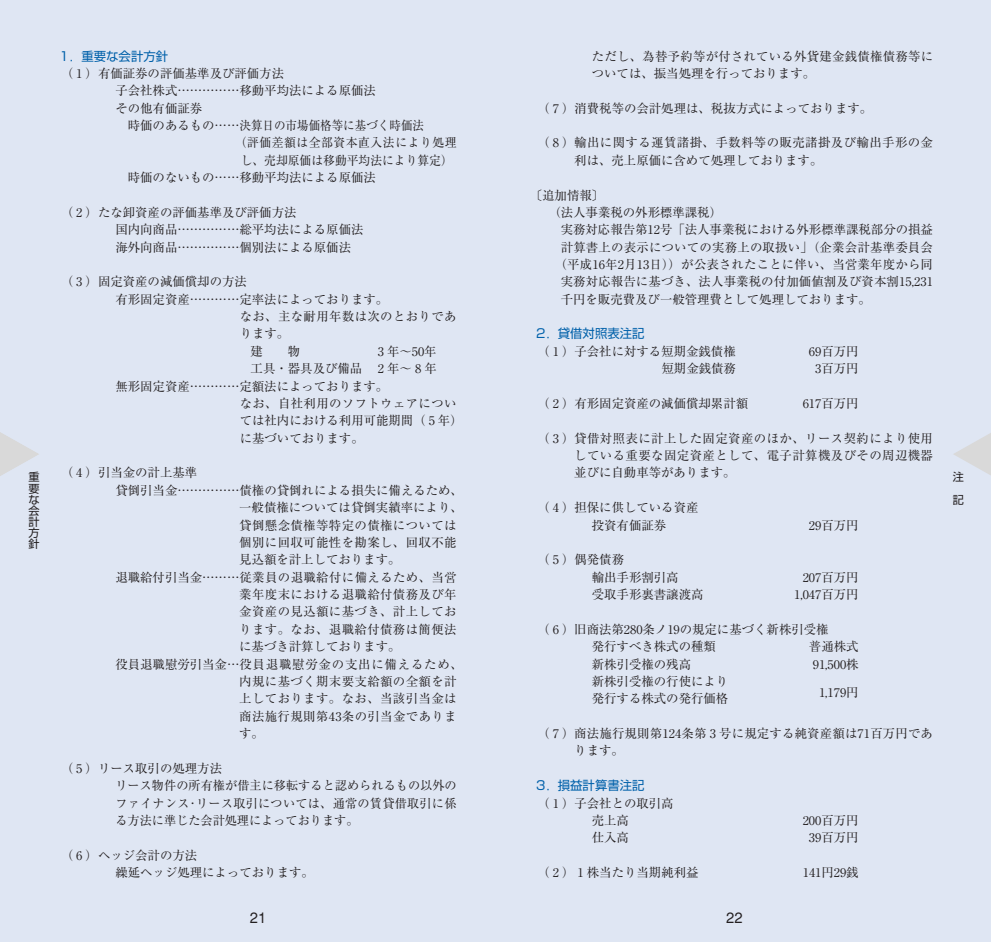
<style>
.page{position:relative;width:991px;height:942px;background:#fff}
.page>*{position:absolute;margin:0;border:0;box-sizing:border-box;transform-origin:0 0}
.t1{font:500 14.88px "Gothic BBB";color:#231f20}
.t2{font:12.42px/17.3px "Ryumin";color:#231f20}
.t3{font:12.42px "Ryumin";letter-spacing:.03em;color:#231f20}
.t4{font:12.42px/17.3px "Ryumin";letter-spacing:.035em;color:#231f20}
.t5{font:12.42px/17.3px "Ryumin";letter-spacing:.02em;color:#231f20}
.t6{font:12.42px "Shin Go";color:#0161aa}
.t7{font:12.42px "Ryumin";letter-spacing:.065em;color:#231f20}
.t8{font:12.42px "Ryumin";letter-spacing:.05em;color:#231f20;scale:.95 1}
.t9{font:12.42px "Ryumin";color:#231f20;scale:.95 1}
.t10{font:11.2px/11.2px "Shin Go";color:#231f20}
</style>
<div class="page">
<div style="left:0;top:0;width:990px;height:942px;background:#dfe6f3"></div>
<svg style="left:953px;top:433px;width:37px;height:42px"></svg>
<svg style="left:0;top:432px;width:39px;height:44px"></svg>
<p class="t10" style="left:29px;top:473px;width:13px;text-align:justify">重要な会計方針</p>
<p class="t6" style="left:60px;top:51px;width:110px">1．重要な会計方針</p>
<p class="t2" style="left:115px;top:66px;width:262px;text-indent:-55px">（ 1 ）有価証券の評価基準及び評価方法<br>子会社株式……………移動平均法による原価法その他有価証券</p>
<p class="t2" style="left:128px;top:118px;width:298px">時価のあるもの……決算日の市場価格等に基づく時価法</p>
<p class="t8" style="left:235px;top:138px;width:235px">（評価差額は全部資本直入法により処理</p>
<p class="t9" style="left:241px;top:156px;width:225px">し、売却原価は移動平均法により算定）</p>
<p class="t2" style="left:128px;top:170px;width:250px">時価のないもの……移動平均法による原価法</p>
<p class="t2" style="left:115px;top:205px;width:250px;text-indent:-55px">（ 2 ）たな卸資産の評価基準及び評価方法<br>国内向商品……………総平均法による原価法海外向商品……………個別法による原価法</p>
<p class="t2" style="left:61px;top:275px;width:188px">（ 3 ）固定資産の減価償却の方法</p>
<p class="t2" style="left:115px;top:292px;width:274px">有形固定資産…………定率法によっております。</p>
<p class="t3" style="left:240px;top:312px;width:218px">なお、主な耐用年数は次のとおりであ</p>
<p class="t2" style="left:240px;top:327px;width:51px">ります。</p>
<p class="t2" style="left:251px;top:344px;width:188px">建　　物　　　　　 3 年～50年</p>
<p class="t2" style="left:251px;top:361px;width:188px">工具・器具及び備品 2 年～ 8 年</p>
<p class="t2" style="left:115px;top:379px;width:274px">無形固定資産…………定額法によっております。</p>
<p class="t3" style="left:240px;top:399px;width:218px">なお、自社利用のソフトウェアについ</p>
<p class="t2" style="left:240px;top:413px;width:224px">ては社内における利用可能期間（ 5 年）</p>
<p class="t2" style="left:240px;top:431px;width:126px">に基づいております。</p>
<p class="t2" style="left:61px;top:466px;width:138px">（ 4 ）引当金の計上基準</p>
<p class="t2" style="left:115px;top:483px;width:349px">貸倒引当金……………債権の貸倒れによる損失に備えるため、</p>
<p class="t2" style="left:239px;top:500px;width:225px">一般債権については貸倒実績率により、</p>
<p class="t3" style="left:239px;top:520px;width:219px">貸倒懸念債権等特定の債権については</p>
<p class="t3" style="left:239px;top:538px;width:219px">個別に回収可能性を勘案し、回収不能</p>
<p class="t2" style="left:239px;top:552px;width:163px">見込額を計上しております。</p>
<p class="t3" style="left:115px;top:572px;width:343px">退職給付引当金………従業員の退職給付に備えるため、当営</p>
<p class="t3" style="left:239px;top:590px;width:219px">業年度末における退職給付債務及び年</p>
<p class="t3" style="left:239px;top:607px;width:219px">金資産の見込額に基づき、計上してお</p>
<p class="t3" style="left:239px;top:625px;width:219px">ります。なお、退職給付債務は簡便法</p>
<p class="t2" style="left:239px;top:639px;width:163px">に基づき計算しております。</p>
<p class="t7" style="left:115px;top:659px;width:349px">役員退職慰労引当金…役員退職慰労金の支出に備えるため、</p>
<p class="t3" style="left:239px;top:677px;width:219px">内規に基づく期末要支給額の全額を計</p>
<p class="t3" style="left:239px;top:694px;width:219px">上しております。なお、当該引当金は</p>
<p class="t3" style="left:239px;top:711px;width:219px">商法施行規則第43条の引当金でありま</p>
<p class="t2" style="left:239px;top:726px;width:26px">す。</p>
<p class="t2" style="left:115px;top:761px;width:343px;text-indent:-55px">（ 5 ）リース取引の処理方法<br>リース物件の所有権が借主に移転すると認められるもの以外のファイナンス･リース取引については、通常の賃貸借取引に係る方法に準じた会計処理によっております。</p>
<p class="t2" style="left:115px;top:848px;width:200px;text-indent:-55px">（ 6 ）ヘッジ会計の方法<br>繰延ヘッジ処理によっております。</p>
<p class="t5" style="left:592px;top:49px;width:343px">ただし、為替予約等が付されている外貨建金銭債権債務等については、振当処理を行っております。</p>
<p class="t2" style="left:537px;top:101px;width:336px">（ 7 ）消費税等の会計処理は、税抜方式によっております。</p>
<p class="t4" style="left:574px;top:136px;width:360px;text-indent:-37px">（ 8 ）輸出に関する運賃諸掛、手数料等の販売諸掛及び輸出手形の金利は、売上原価に含めて処理しております。</p>
<p class="t2" style="left:530px;top:188px;width:76px">〔追加情報〕</p>
<p class="t2" style="left:548px;top:205px;width:175px">（法人事業税の外形標準課税）</p>
<p class="t2" style="left:560px;top:222px;width:374px">実務対応報告第12号「法人事業税における外形標準課税部分の損益</p>
<p class="t2" style="left:560px;top:240px;width:374px">計算書上の表示についての実務上の取扱い」（企業会計基準委員会</p>
<p class="t2" style="left:554px;top:257px;width:380px">（平成16年2月13日））が公表されたことに伴い、当営業年度から同</p>
<p class="t2" style="left:560px;top:275px;width:374px">実務対応報告に基づき、法人事業税の付加価値割及び資本割15,231</p>
<p class="t2" style="left:560px;top:292px;width:312px">千円を販売費及び一般管理費として処理しております。</p>
<p class="t6" style="left:536px;top:329px;width:110px">2．貸借対照表注記</p>
<p class="t2" style="left:537px;top:344px;width:200px">（ 1 ）子会社に対する短期金銭債権</p>
<p class="t2" style="left:809px;top:344px;width:51px">69百万円</p>
<p class="t2" style="left:661px;top:361px;width:76px">短期金銭債務</p>
<p class="t2" style="left:815px;top:361px;width:45px">3百万円</p>
<p class="t2" style="left:537px;top:396px;width:212px">（ 2 ）有形固定資産の減価償却累計額</p>
<p class="t2" style="left:802px;top:396px;width:57px">617百万円</p>
<p class="t2" style="left:574px;top:431px;width:360px;text-align:justify;text-indent:-37px">（ 3 ）貸借対照表に計上した固定資産のほか、リース契約により使用している重要な固定資産として、電子計算機及びその周辺機器並びに自動車等があります。</p>
<p class="t2" style="left:592px;top:500px;width:108px;text-indent:-55px">（ 4 ）担保に供している資産投資有価証券</p>
<p class="t2" style="left:809px;top:518px;width:51px">29百万円</p>
<p class="t2" style="left:592px;top:552px;width:88px;text-indent:-55px">（ 5 ）偶発債務<br>輸出手形割引高</p>
<p class="t2" style="left:802px;top:570px;width:57px">207百万円</p>
<p class="t2" style="left:592px;top:587px;width:113px">受取手形裏書譲渡高</p>
<p class="t2" style="left:794px;top:587px;width:66px">1,047百万円</p>
<p class="t2" style="left:592px;top:622px;width:238px;text-indent:-55px">（ 6 ）旧商法第280条ノ19の規定に基づく新株引受権発行すべき株式の種類</p>
<p class="t2" style="left:809px;top:639px;width:51px">普通株式</p>
<p class="t2" style="left:592px;top:657px;width:101px">新株引受権の残高</p>
<p class="t2" style="left:813px;top:657px;width:47px">91,500株</p>
<p class="t2" style="left:592px;top:674px;width:138px">新株引受権の行使により発行する株式の発行価格</p>
<p class="t2" style="left:819px;top:685px;width:41px">1,179円</p>
<p class="t2" style="left:574px;top:726px;width:360px;text-indent:-37px">（ 7 ）商法施行規則第124条第 3 号に規定する純資産額は71百万円であります。</p>
<p class="t6" style="left:536px;top:780px;width:110px">3．損益計算書注記</p>
<p class="t2" style="left:592px;top:795px;width:83px;text-indent:-55px">（ 1 ）子会社との取引高売上高</p>
<p class="t2" style="left:802px;top:813px;width:57px">200百万円</p>
<p class="t2" style="left:592px;top:830px;width:39px">仕入高</p>
<p class="t2" style="left:809px;top:830px;width:51px">39百万円</p>
<p class="t2" style="left:537px;top:865px;width:163px">（ 2 ） 1 株当たり当期純利益</p>
<p class="t2" style="left:802px;top:865px;width:57px">141円29銭</p>
<p class="t1" style="left:250px;top:911px;width:18px">21</p>
<p class="t1" style="left:726px;top:911px;width:18px">22</p>
<p class="t10" style="left:952px;top:467px;width:13px;line-height:22.4px">注記</p>
</div>
